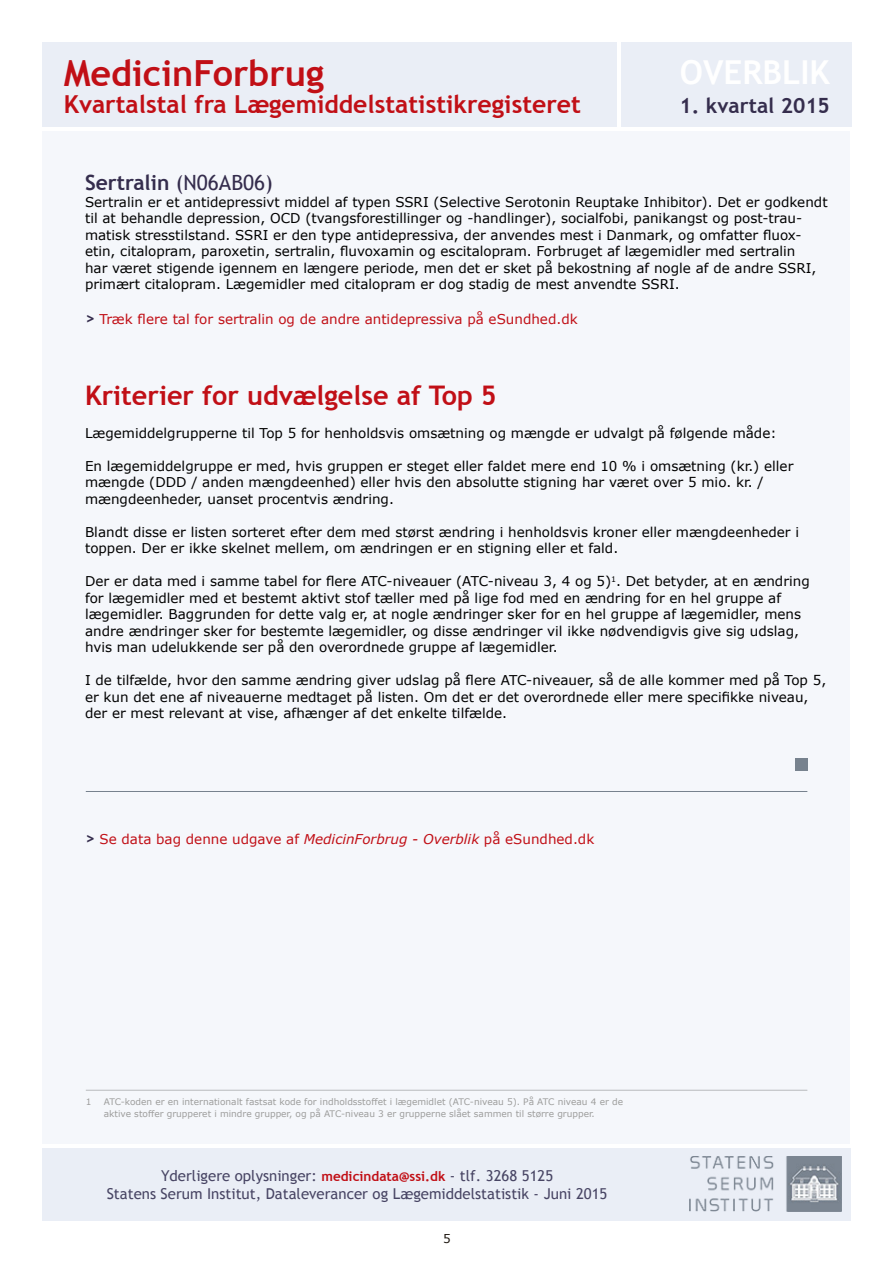
<style>
.page{position:relative;width:893px;height:1263px;background:#fff}
.page>*{position:absolute;margin:0;border:0;box-sizing:border-box;transform-origin:0 0}
.t1{font:700 36px "Trebuchet MS";color:#c10f16}
.t2{font:700 33px "Trebuchet MS";color:#fff}
.t3{font:700 27px "Trebuchet MS";color:#c10f16}
.t4{font:700 24.75px "Trebuchet MS";color:#c10f16}
.t5{font:700 21px "Trebuchet MS";color:#352d4d}
.t6{font:15px/18px "Trebuchet MS";color:#484564;text-align:center}
.t7{font:13.5px/16.5px "Verdana";color:#000}
.t8{font:13.5px "Verdana";color:#c10f16}
.t9{font:12px "Verdana";color:#1d160f}
.t10{font:9px/12px "Verdana";color:#9d9d9c}
.s1{font-weight:400}
.s2{font-family:"Trebuchet MS";font-weight:700;font-size:16.5px;color:#352d4d}
.s3{font-style:italic}
.s4{font-weight:700;font-size:13.5px;color:#c10f16}
</style>
<div class="page">
<div style="left:43px;top:1148px;width:629px;height:73px;background:#eaeef6"></div>
<div style="left:672px;top:1148px;width:178px;height:72px;background:#eaeef6"></div>
<img style="left:689px;top:1156px;width:153px;height:56px">
<div style="left:43px;top:131px;width:807px;height:1013px;background:#f5f7fb"></div>
<div style="left:43px;top:43px;width:574px;height:84px;background:#eaeef6"></div>
<div style="left:621px;top:43px;width:230px;height:84px;background:#eaeef6"></div>
<hr style="left:86px;top:791px;width:721px;height:1px;background:#77828e">
<hr style="left:86px;top:1090px;width:721px;height:1px;background:#000">
<div style="left:795px;top:758px;width:12px;height:13px;background:#77828e"></div>
<h1 class="t1" style="left:64px;top:51px;width:262px">MedicinForbrug</h1>
<h3 class="t4" style="left:64px;top:89px;width:519px">Kvartalstal fra Lægemiddelstatistikregisteret</h3>
<h2 class="t2" style="left:680px;top:52px;width:152px">OVERBLIK</h2>
<h3 class="t5" style="left:680px;top:92px;width:152px">1. kvartal 2015</h3>
<h3 class="t5" style="left:85px;top:170px;width:189px">Sertralin <span class="s1">(N06AB06)</span></h3>
<p class="t7" style="left:85px;top:194px;width:744px">Sertralin er et antidepressivt middel af typen SSRI (Selective Serotonin Reuptake Inhibitor). Det er godkendt til at behandle depression, OCD (tvangsforestillinger og -handlinger), socialfobi, panikangst og post-trau&shy;matisk stresstilstand. SSRI er den type antidepressiva, der anvendes mest i Danmark, og omfatter fluox&shy;etin, citalopram, paroxetin, sertralin, fluvoxamin og escitalopram. Forbruget af lægemidler med sertralin<br>har været stigende igennem en længere periode, men det er sket på bekostning af nogle af de andre SSRI, primært citalopram. Lægemidler med citalopram er dog stadig de mest anvendte SSRI.</p>
<p class="t8" style="left:85px;top:310px;width:494px"><span class="s2">&gt;</span> Træk flere tal for sertralin og de andre antidepressiva på eSundhed.dk</p>
<h3 class="t3" style="left:85px;top:378px;width:413px">Kriterier for udvælgelse af Top 5</h3>
<p class="t7" style="left:85px;top:425px;width:693px">Lægemiddelgrupperne til Top 5 for henholdsvis omsætning og mængde er udvalgt på følgende måde:</p>
<p class="t7" style="left:85px;top:458px;width:710px">En lægemiddelgruppe er med, hvis gruppen er steget eller faldet mere end 10 % i omsætning (kr.) eller mængde (DDD / anden mængdeenhed) eller hvis den absolutte stigning har været over 5 mio. kr. / mængdeenheder, uanset procentvis ændring.</p>
<p class="t7" style="left:85px;top:523px;width:716px">Blandt disse er listen sorteret efter dem med størst ændring i henholdsvis kroner eller mængdeenheder i toppen. Der er ikke skelnet mellem, om ændringen er en stigning eller et fald.</p>
<p class="t7" style="left:85px;top:573px;width:726px">Der er data med i samme tabel for flere ATC-niveauer (ATC-niveau 3, 4 og 5)<sup>1</sup>. Det betyder, at en ændring for lægemidler med et bestemt aktivt stof tæller med på lige fod med en ændring for en hel gruppe af lægemidler. Baggrunden for dette valg er, at nogle ændringer sker for en hel gruppe af lægemidler, mens andre ændringer sker for bestemte lægemidler, og disse ændringer vil ikke nødvendigvis give sig udslag, hvis man udelukkende ser på den overordnede gruppe af lægemidler.</p>
<p class="t7" style="left:85px;top:672px;width:743px">I de tilfælde, hvor den samme ændring giver udslag på flere ATC-niveauer, så de alle kommer med på Top 5, er kun det ene af niveauerne medtaget på listen. Om det er det overordnede eller mere specifikke niveau, der er mest relevant at vise, afhænger af det enkelte tilfælde.</p>
<p class="t8" style="left:85px;top:830px;width:511px"><span class="s2">&gt;</span> Se data bag denne udgave af <span class="s3">MedicinForbrug - Overblik</span> på eSundhed.dk</p>
<p class="t10" style="left:86px;top:1096px;width:7px">1</p>
<p class="t10" style="left:104px;top:1096px;width:521px">ATC-koden er en internationalt fastsat kode for indholdsstoffet i lægemidlet (ATC-niveau 5). På ATC niveau 4 er de aktive stoffer grupperet i mindre grupper, og på ATC-niveau 3 er grupperne slået sammen til større grupper.</p>
<p class="t6" style="left:107px;top:1166px;width:502px">Yderligere oplysninger: <span class="s4">medicindata@ssi.dk</span> - tlf. 3268 5125<br>Statens Serum Institut, Dataleverancer og Lægemiddelstatistik - Juni 2015</p>
<p class="t9" style="left:443px;top:1231px;width:9px">5</p>
</div>
